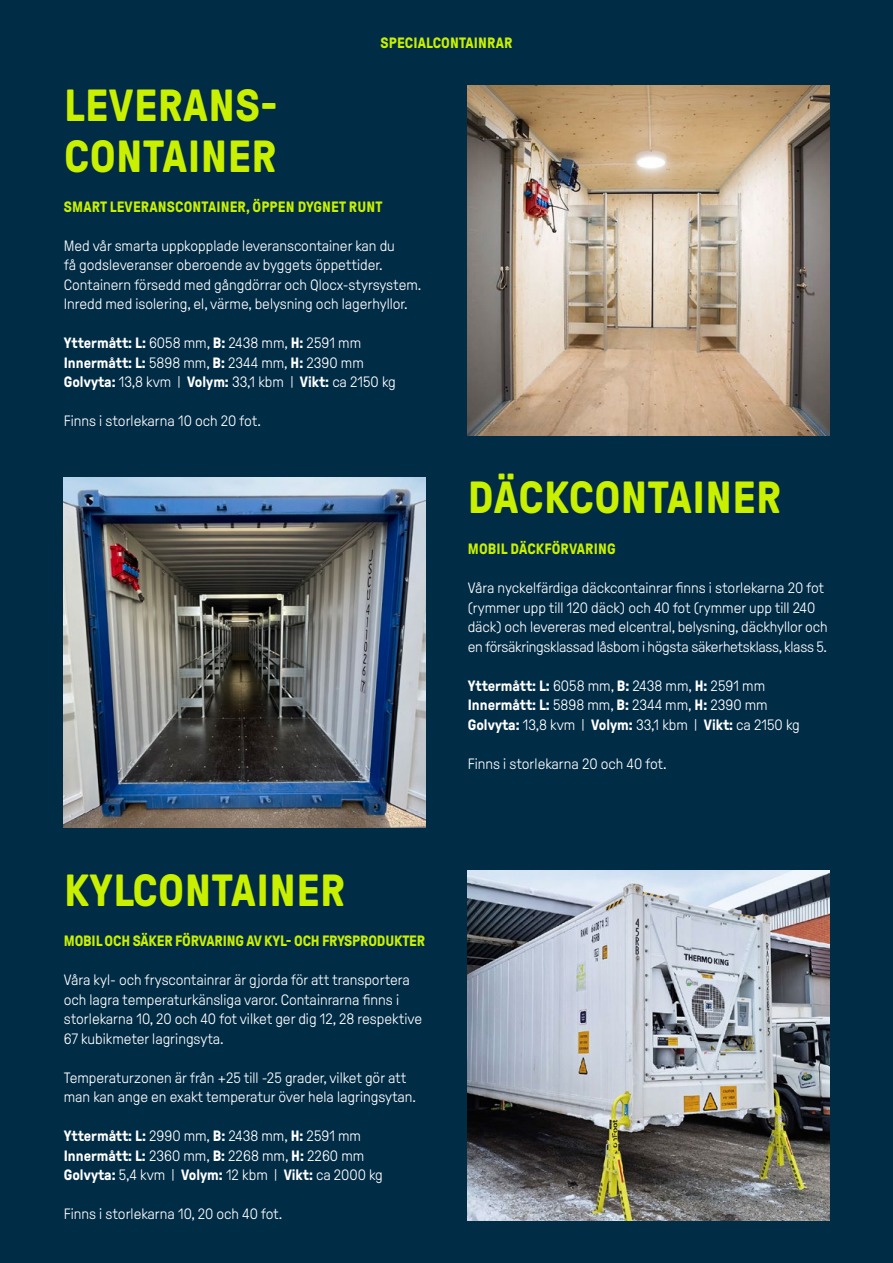
<style>
.page{position:relative;width:893px;height:1263px;background:#002c46}
.page>*{position:absolute;margin:0;border:0;box-sizing:border-box;transform-origin:0 0}
.t1{font:700 45px/51px "GT Pressura";letter-spacing:.01em;color:#c8f000}
.t2{font:300 15px/19.5px "GT Pressura";color:#fff}
.t3{font:700 15px "GT Pressura";letter-spacing:.01em;color:#c8f000}
.t4{font:700 15px "GT Pressura";letter-spacing:-.01em;color:#c8f000}
.s1{font-weight:700}
</style>
<div class="page">
<img style="left:468px;top:85px;width:361px;height:350px">
<img style="left:64px;top:478px;width:361px;height:350px">
<img style="left:468px;top:870px;width:361px;height:350px">
<p class="t3" style="left:380px;top:35px;width:133px">SPECIALCONTAINRAR</p>
<h1 class="t1" style="left:64px;top:80px;width:215px">LEVERANS-<br>CONTAINER</h1>
<p class="t3" style="left:64px;top:198px;width:320px">SMART LEVERANSCONTAINER, ÖPPEN DYGNET RUNT</p>
<p class="t2" style="left:64px;top:236px;width:359px">Med vår smarta uppkopplade leveranscontainer kan du<br>få godsleveranser oberoende av byggets öppettider.<br>Containern försedd med gångdörrar och Qlocx-styrsystem.<br>Inredd med isolering, el, värme, belysning och lagerhyllor.</p>
<p class="t2" style="left:64px;top:333px;width:333px"><span class="s1">Yttermått: L:</span> 6058 mm, <span class="s1">B:</span> 2438 mm, <span class="s1">H:</span> 2591 mm<br><span class="s1">Innermått: L:</span> 5898 mm, <span class="s1">B:</span> 2344 mm, <span class="s1">H:</span> 2390 mm<br><span class="s1">Golvyta:</span> 13,8 kvm | <span class="s1">Volym:</span> 33,1 kbm | <span class="s1">Vikt:</span> ca 2150 kg</p>
<p class="t2" style="left:64px;top:411px;width:199px">Finns i storlekarna 10 och 20 fot.</p>
<h1 class="t1" style="left:64px;top:865px;width:283px">KYLCONTAINER</h1>
<p class="t4" style="left:64px;top:933px;width:363px">MOBIL OCH SÄKER FÖRVARING AV KYL- OCH FRYSPRODUKTER</p>
<p class="t2" style="left:64px;top:971px;width:360px">Våra kyl- och fryscontainrar är gjorda för att transportera och lagra temperaturkänsliga varor. Containrarna finns i storlekarna 10, 20 och 40 fot vilket ger dig 12, 28 respektive 67 kubikmeter lagringsyta.</p>
<p class="t2" style="left:64px;top:1068px;width:354px">Temperaturzonen är från +25 till -25 grader, vilket gör att man kan ange en exakt temperatur över hela lagringsytan.</p>
<p class="t2" style="left:64px;top:1127px;width:321px"><span class="s1">Yttermått: L:</span> 2990 mm, <span class="s1">B:</span> 2438 mm, <span class="s1">H:</span> 2591 mm<br><span class="s1">Innermått: L:</span> 2360 mm, <span class="s1">B:</span> 2268 mm, <span class="s1">H:</span> 2260 mm<br><span class="s1">Golvyta:</span> 5,4 kvm | <span class="s1">Volym:</span> 12 kbm | <span class="s1">Vikt:</span> ca 2000 kg</p>
<p class="t2" style="left:64px;top:1205px;width:220px">Finns i storlekarna 10, 20 och 40 fot.</p>
<h1 class="t1" style="left:468px;top:473px;width:315px">DÄCKCONTAINER</h1>
<p class="t3" style="left:468px;top:541px;width:149px">MOBIL DÄCKFÖRVARING</p>
<p class="t2" style="left:468px;top:579px;width:361px">Våra nyckelfärdiga däckcontainrar finns i storlekarna 20 fot (rymmer upp till 120 däck) och 40 fot (rymmer upp till 240 däck) och levereras med elcentral, belysning, däckhyllor och en försäkringsklassad låsbom i högsta säkerhetsklass, klass 5.</p>
<p class="t2" style="left:468px;top:676px;width:333px"><span class="s1">Yttermått: L:</span> 6058 mm, <span class="s1">B:</span> 2438 mm, <span class="s1">H:</span> 2591 mm<br><span class="s1">Innermått: L:</span> 5898 mm, <span class="s1">B:</span> 2344 mm, <span class="s1">H:</span> 2390 mm<br><span class="s1">Golvyta:</span> 13,8 kvm | <span class="s1">Volym:</span> 33,1 kbm | <span class="s1">Vikt:</span> ca 2150 kg</p>
<p class="t2" style="left:468px;top:754px;width:201px">Finns i storlekarna 20 och 40 fot.</p>
</div>
